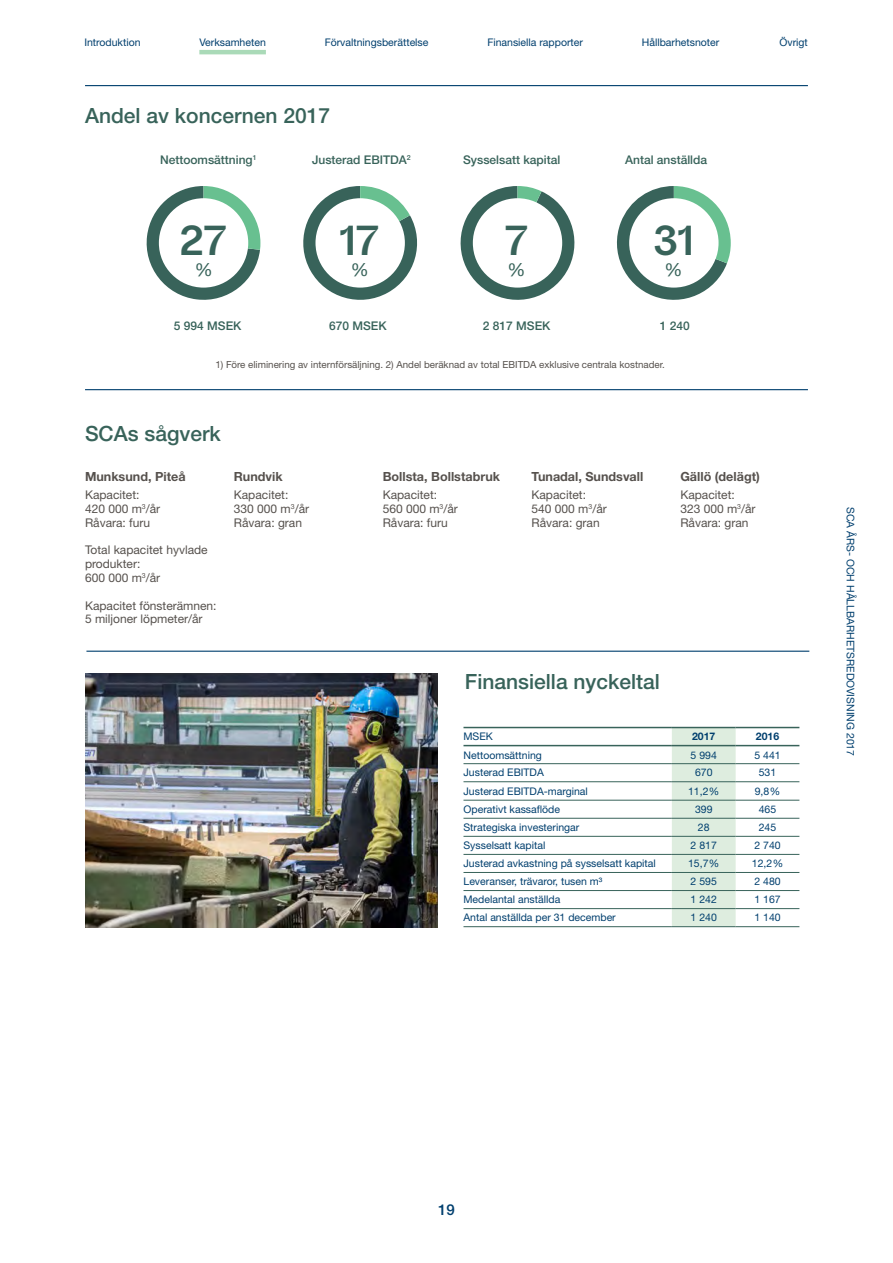
<style>
.page{position:relative;width:893px;height:1263px;background:#fff}
.page>*{position:absolute;margin:0;border:0;box-sizing:border-box;transform-origin:0 0}
.t1{font:700 42px "SCA Sans";color:#38635a}
.H3_Rubrik_Grön{font:500 21px "Helvetica Neue LT Std";color:#38635a}
.t2{font:18px "Helvetica Neue LT Std";color:#38635a}
.t3{font:500 15px "Helvetica Neue LT Std";color:#003f6e}
.Mellanbrubrik_1{font:700 12.6px "Helvetica Neue LT Std";color:#56514d}
.Brödtext{font:12px/13.8px "Helvetica Neue LT Std";color:#56514d}
.Brödtext-2{font:500 12px "Helvetica Neue LT Std";color:#38635a}
.Tabelltext{font:10.5px "Helvetica Neue LT Std";color:#003f6e}
.Tabelltext-2{font:700 10.5px "Helvetica Neue LT Std";color:#003f6e}
.Faktatext{font:9.75px "Helvetica Neue LT Std";color:#56514d}
</style>
<div class="page">
<hr style="left:86px;top:651px;width:723px;height:1px;background:#003f6e">
<hr style="left:199px;top:50px;width:67px;height:4px;background:#aadab8">
<svg style="left:146px;top:186px;width:114px;height:114px"></svg>
<div style="left:159px;top:198px;width:89px;height:90px;background:#fff;border-radius:50%"></div>
<svg style="left:303px;top:186px;width:115px;height:114px"></svg>
<div style="left:315px;top:198px;width:90px;height:90px;background:#fff;border-radius:50%"></div>
<svg style="left:460px;top:186px;width:115px;height:114px"></svg>
<div style="left:473px;top:198px;width:89px;height:90px;background:#fff;border-radius:50%"></div>
<svg style="left:616px;top:186px;width:115px;height:114px"></svg>
<div style="left:629px;top:198px;width:89px;height:90px;background:#fff;border-radius:50%"></div>
<hr style="left:85px;top:85px;width:723px;height:1px;background:#003f6e">
<hr style="left:85px;top:389px;width:723px;height:1px;background:#003f6e">
<div style="left:672px;top:728px;width:64px;height:198px;background:#deeddf"></div>
<hr style="left:463px;top:727px;width:209px;height:1px;background:#38635a">
<hr style="left:672px;top:727px;width:64px;height:1px;background:#38635a">
<hr style="left:736px;top:727px;width:63px;height:1px;background:#38635a">
<hr style="left:463px;top:745px;width:209px;height:1px;background:#38635a">
<hr style="left:672px;top:745px;width:64px;height:1px;background:#38635a">
<hr style="left:736px;top:745px;width:63px;height:1px;background:#38635a">
<hr style="left:463px;top:763px;width:209px;height:1px;background:#38635a">
<hr style="left:463px;top:781px;width:209px;height:1px;background:#38635a">
<hr style="left:672px;top:763px;width:64px;height:1px;background:#38635a">
<hr style="left:672px;top:781px;width:64px;height:1px;background:#38635a">
<hr style="left:736px;top:763px;width:63px;height:1px;background:#38635a">
<hr style="left:736px;top:781px;width:63px;height:1px;background:#38635a">
<hr style="left:463px;top:800px;width:209px;height:1px;background:#38635a">
<hr style="left:672px;top:800px;width:64px;height:1px;background:#38635a">
<hr style="left:736px;top:800px;width:63px;height:1px;background:#38635a">
<hr style="left:463px;top:818px;width:209px;height:1px;background:#38635a">
<hr style="left:672px;top:818px;width:64px;height:1px;background:#38635a">
<hr style="left:736px;top:818px;width:63px;height:1px;background:#38635a">
<hr style="left:463px;top:836px;width:209px;height:1px;background:#38635a">
<hr style="left:463px;top:854px;width:209px;height:1px;background:#38635a">
<hr style="left:672px;top:836px;width:64px;height:1px;background:#38635a">
<hr style="left:672px;top:854px;width:64px;height:1px;background:#38635a">
<hr style="left:736px;top:836px;width:63px;height:1px;background:#38635a">
<hr style="left:736px;top:854px;width:63px;height:1px;background:#38635a">
<hr style="left:463px;top:872px;width:209px;height:1px;background:#38635a">
<hr style="left:672px;top:872px;width:64px;height:1px;background:#38635a">
<hr style="left:736px;top:872px;width:63px;height:1px;background:#38635a">
<hr style="left:672px;top:890px;width:64px;height:1px;background:#38635a">
<hr style="left:672px;top:908px;width:64px;height:1px;background:#38635a">
<hr style="left:672px;top:926px;width:64px;height:1px;background:#38635a">
<hr style="left:736px;top:890px;width:63px;height:1px;background:#38635a">
<hr style="left:736px;top:908px;width:63px;height:1px;background:#38635a">
<hr style="left:736px;top:926px;width:63px;height:1px;background:#38635a">
<hr style="left:463px;top:890px;width:209px;height:1px;background:#38635a">
<hr style="left:463px;top:908px;width:209px;height:1px;background:#38635a">
<hr style="left:463px;top:926px;width:209px;height:1px;background:#38635a">
<img style="left:85px;top:673px;width:353px;height:254px">
<p class="Tabelltext" style="left:84px;top:36px;width:58px">Introduktion</p>
<p class="Tabelltext" style="left:199px;top:36px;width:68px">Verksamheten</p>
<p class="Tabelltext" style="left:325px;top:36px;width:105px">Förvaltningsberättelse</p>
<p class="Tabelltext" style="left:487px;top:36px;width:97px">Finansiella rapporter</p>
<p class="Tabelltext" style="left:642px;top:36px;width:79px">Hållbarhetsnoter</p>
<p class="Tabelltext" style="left:779px;top:36px;width:30px">Övrigt</p>
<p class="H3_Rubrik_Grön" style="left:85px;top:103px;width:247px">Andel av koncernen 2017</p>
<p class="Brödtext-2" style="left:160px;top:152px;width:98px">Nettoomsättning<sup>1</sup></p>
<p class="Brödtext-2" style="left:312px;top:152px;width:100px">Justerad EBITDA<sup>2</sup></p>
<p class="Brödtext-2" style="left:463px;top:152px;width:99px">Sysselsatt kapital</p>
<p class="Brödtext-2" style="left:625px;top:152px;width:84px">Antal anställda</p>
<p class="t1" style="left:180px;top:208px;width:48px">27</p>
<p class="t2" style="left:195px;top:259px;width:19px">%</p>
<p class="t1" style="left:340px;top:208px;width:41px">17</p>
<p class="t2" style="left:351px;top:259px;width:19px">%</p>
<p class="t1" style="left:505px;top:208px;width:25px">7</p>
<p class="t2" style="left:508px;top:259px;width:19px">%</p>
<p class="t1" style="left:654px;top:208px;width:41px">31</p>
<p class="t2" style="left:665px;top:259px;width:19px">%</p>
<p class="Brödtext-2" style="left:174px;top:318px;width:69px">5 994 MSEK</p>
<p class="Brödtext-2" style="left:329px;top:318px;width:59px">670 MSEK</p>
<p class="Brödtext-2" style="left:483px;top:318px;width:69px">2 817 MSEK</p>
<p class="Brödtext-2" style="left:660px;top:318px;width:32px">1 240</p>
<p class="Faktatext" style="left:215px;top:359px;width:451px">1) Före eliminering av internförsäljning. 2) Andel beräknad av total EBITDA exklusive centrala kostnader.</p>
<p class="H3_Rubrik_Grön" style="left:85px;top:421px;width:137px">SCAs sågverk</p>
<p class="Mellanbrubrik_1" style="left:85px;top:468px;width:102px">Munksund, Piteå</p>
<p class="Brödtext" style="left:85px;top:488px;width:77px">Kapacitet:<br>420 000 m<sup>3</sup>/år<br>Råvara: furu</p>
<p class="Brödtext" style="left:85px;top:543px;width:124px">Total kapacitet hyvlade produkter:<br>600 000 m<sup>3</sup>/år</p>
<p class="Brödtext" style="left:85px;top:598px;width:133px">Kapacitet fönsterämnen:<br>5 miljoner löpmeter/år</p>
<p class="Mellanbrubrik_1" style="left:234px;top:468px;width:50px">Rundvik</p>
<p class="Brödtext" style="left:234px;top:488px;width:77px">Kapacitet:<br>330 000 m<sup>3</sup>/år<br>Råvara: gran</p>
<p class="Mellanbrubrik_1" style="left:383px;top:468px;width:119px">Bollsta, Bollstabruk</p>
<p class="Brödtext" style="left:383px;top:488px;width:77px">Kapacitet:<br>560 000 m<sup>3</sup>/år<br>Råvara: furu</p>
<p class="Mellanbrubrik_1" style="left:531px;top:468px;width:113px">Tunadal, Sundsvall</p>
<p class="Brödtext" style="left:531px;top:488px;width:77px">Kapacitet:<br>540 000 m<sup>3</sup>/år<br>Råvara: gran</p>
<p class="Mellanbrubrik_1" style="left:680px;top:468px;width:81px">Gällö (delägt)</p>
<p class="Brödtext" style="left:680px;top:488px;width:77px">Kapacitet:<br>323 000 m<sup>3</sup>/år<br>Råvara: gran</p>
<p class="H3_Rubrik_Grön" style="left:465px;top:669px;width:196px">Finansiella nyckeltal</p>
<p class="Tabelltext" style="left:463px;top:730px;width:31px">MSEK</p>
<p class="Tabelltext-2" style="left:692px;top:730px;width:25px">2017</p>
<p class="Tabelltext-2" style="left:756px;top:730px;width:25px">2016</p>
<p class="Tabelltext" style="left:463px;top:749px;width:80px">Nettoomsättning</p>
<p class="Tabelltext" style="left:691px;top:749px;width:28px">5 994</p>
<p class="Tabelltext" style="left:754px;top:749px;width:28px">5 441</p>
<p class="Tabelltext" style="left:463px;top:766px;width:82px">Justerad EBITDA</p>
<p class="Tabelltext" style="left:695px;top:766px;width:19px">670</p>
<p class="Tabelltext" style="left:759px;top:766px;width:19px">531</p>
<p class="Tabelltext" style="left:463px;top:785px;width:126px">Justerad EBITDA-marginal</p>
<p class="Tabelltext" style="left:688px;top:785px;width:33px">11,2%</p>
<p class="Tabelltext" style="left:755px;top:785px;width:27px">9,8%</p>
<p class="Tabelltext" style="left:463px;top:803px;width:98px">Operativt kassaflöde</p>
<p class="Tabelltext" style="left:695px;top:803px;width:19px">399</p>
<p class="Tabelltext" style="left:759px;top:803px;width:19px">465</p>
<p class="Tabelltext" style="left:463px;top:821px;width:117px">Strategiska investeringar</p>
<p class="Tabelltext" style="left:698px;top:821px;width:13px">28</p>
<p class="Tabelltext" style="left:759px;top:821px;width:19px">245</p>
<p class="Tabelltext" style="left:463px;top:839px;width:83px">Sysselsatt kapital</p>
<p class="Tabelltext" style="left:691px;top:839px;width:28px">2 817</p>
<p class="Tabelltext" style="left:754px;top:839px;width:28px">2 740</p>
<p class="Tabelltext" style="left:463px;top:857px;width:194px">Justerad avkastning på sysselsatt kapital</p>
<p class="Tabelltext" style="left:688px;top:857px;width:33px">15,7%</p>
<p class="Tabelltext" style="left:752px;top:857px;width:33px">12,2%</p>
<p class="Tabelltext" style="left:463px;top:875px;width:140px">Leveranser, trävaror, tusen m3</p>
<p class="Tabelltext" style="left:691px;top:875px;width:28px">2 595</p>
<p class="Tabelltext" style="left:754px;top:875px;width:28px">2 480</p>
<p class="Tabelltext" style="left:463px;top:893px;width:98px">Medelantal anställda</p>
<p class="Tabelltext" style="left:691px;top:893px;width:28px">1 242</p>
<p class="Tabelltext" style="left:754px;top:893px;width:28px">1 167</p>
<p class="Tabelltext" style="left:463px;top:911px;width:154px">Antal anställda per 31 december</p>
<p class="Tabelltext" style="left:691px;top:911px;width:28px">1 240</p>
<p class="Tabelltext" style="left:754px;top:911px;width:28px">1 140</p>
<p class="Tabelltext" style="left:857px;top:507px;width:251px;rotate:90deg">SCA ÅRS- OCH HÅLLBARHETSREDOVISNING 2017</p>
<h3 class="t3" style="left:438px;top:1201px;width:18px">19</h3>
</div>
